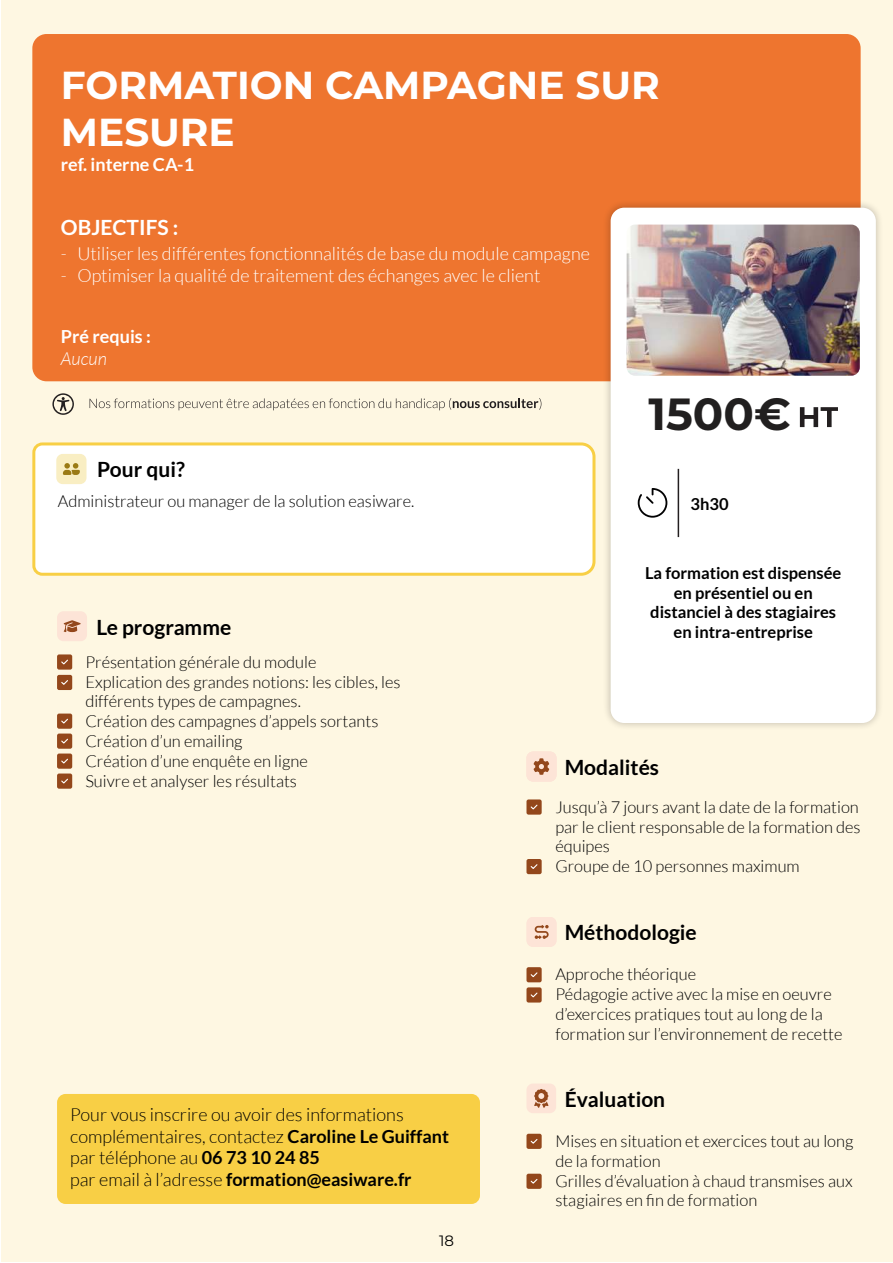
<style>
.page{position:relative;width:893px;height:1263px;background:#fff}
.page>*{position:absolute;margin:0;border:0;box-sizing:border-box;transform-origin:0 0}
.t1{font:700 45px "Montserrat";color:#211f1f}
.t2{font:700 39px/46.8px "Montserrat";color:#fff}
.t3{font:700 21px "Lato";color:#000}
.t4{font:700 21px "Lato";color:#fff}
.t5{font:300 18px/21.6px "Lato";color:#000}
.t6{font:300 18px "Lato";color:#fff}
.t7{font:700 18px "Lato";color:#fff}
.t8{font:italic 300 18px "Lato";color:#fff}
.t9{font:300 16.5px/19.8px "Lato";color:#000}
.t10{font:700 16.5px/19.8px "Lato";color:#000;text-align:center}
.t11{font:15px "Montserrat";color:#000}
.s1{font-weight:700}
</style>
<div class="page">
<div style="left:1px;top:1px;width:891px;height:1261px;background:#fef7e2"></div>
<div style="left:32px;top:34px;width:829px;height:347px;background:#ee752f;border-radius:14px"></div>
<div style="left:602px;top:200px;width:282px;height:531px;background:#000;opacity:.25"></div>
<div style="left:611px;top:208px;width:265px;height:515px;background:#fff;border-radius:14px"></div>
<svg style="left:52px;top:393px;width:22px;height:22px"></svg>
<svg style="left:90px;top:398px;width:451px;height:12px"></svg>
<svg style="left:32px;top:442px;width:564px;height:134px;background:#fefcf4"></svg>
<div style="left:56px;top:454px;width:30px;height:30px;background:#f9eec3;border-radius:6px"></div>
<svg style="left:63px;top:463px;width:17px;height:12px"></svg>
<div style="left:57px;top:611px;width:30px;height:30px;background:#fde4d7;border-radius:6px"></div>
<svg style="left:64px;top:620px;width:17px;height:12px"></svg>
<div style="left:57px;top:654px;width:15px;height:16px;background:#93471b;border-radius:2px"></div>
<svg style="left:61px;top:659px;width:7px;height:6px"></svg>
<div style="left:57px;top:675px;width:15px;height:15px;background:#93471b;border-radius:2px"></div>
<svg style="left:61px;top:680px;width:7px;height:5px"></svg>
<div style="left:57px;top:733px;width:15px;height:16px;background:#93471b;border-radius:2px"></div>
<svg style="left:61px;top:738px;width:7px;height:6px"></svg>
<div style="left:57px;top:773px;width:15px;height:16px;background:#93471b;border-radius:2px"></div>
<svg style="left:61px;top:778px;width:7px;height:6px"></svg>
<div style="left:57px;top:713px;width:15px;height:16px;background:#93471b;border-radius:2px"></div>
<svg style="left:61px;top:718px;width:7px;height:6px"></svg>
<div style="left:57px;top:753px;width:15px;height:16px;background:#93471b;border-radius:2px"></div>
<svg style="left:61px;top:758px;width:7px;height:6px"></svg>
<div style="left:526px;top:799px;width:16px;height:16px;background:#93471b;border-radius:2px"></div>
<svg style="left:530px;top:804px;width:8px;height:6px"></svg>
<div style="left:526px;top:859px;width:16px;height:15px;background:#93471b;border-radius:2px"></div>
<svg style="left:530px;top:864px;width:8px;height:5px"></svg>
<div style="left:527px;top:752px;width:30px;height:29px;background:#fde4d7;border-radius:6px"></div>
<div style="left:526px;top:967px;width:16px;height:15px;background:#93471b;border-radius:2px"></div>
<svg style="left:530px;top:972px;width:8px;height:6px"></svg>
<div style="left:526px;top:987px;width:16px;height:15px;background:#93471b;border-radius:2px"></div>
<svg style="left:530px;top:992px;width:8px;height:6px"></svg>
<div style="left:526px;top:917px;width:30px;height:30px;background:#fdf1de;border-radius:6px"></div>
<div style="left:527px;top:917px;width:30px;height:30px;background:#fde4d7;border-radius:6px"></div>
<svg style="left:534px;top:925px;width:15px;height:14px"></svg>
<div style="left:57px;top:1094px;width:423px;height:110px;background:#f8cf45;border-radius:9px"></div>
<div style="left:526px;top:1134px;width:16px;height:15px;background:#93471b;border-radius:2px"></div>
<svg style="left:530px;top:1139px;width:8px;height:5px"></svg>
<div style="left:526px;top:1174px;width:16px;height:15px;background:#93471b;border-radius:2px"></div>
<svg style="left:530px;top:1179px;width:8px;height:5px"></svg>
<div style="left:526px;top:1083px;width:30px;height:30px;background:#fde4d7;border-radius:6px"></div>
<svg style="left:534px;top:1089px;width:14px;height:19px"></svg>
<img style="left:627px;top:225px;width:233px;height:151px">
<svg style="left:638px;top:488px;width:29px;height:30px"></svg>
<hr style="left:678px;top:469px;width:1px;height:68px;background:#231f20">
<svg style="left:800px;top:407px;width:38px;height:20px"></svg>
<div style="left:526px;top:752px;width:30px;height:29px;background:#fde4d7;border-radius:6px"></div>
<svg style="left:534px;top:758px;width:15px;height:17px"></svg>
<h2 class="t2" style="left:61px;top:60px;width:600px">FORMATION CAMPAGNE SUR<br>MESURE</h2>
<p class="t7" style="left:61px;top:154px;width:135px">ref. interne CA-1</p>
<p class="t4" style="left:61px;top:215px;width:119px">OBJECTIFS :</p>
<p class="t6" style="left:61px;top:244px;width:530px">- Utiliser les différentes fonctionnalités de base du module campagne</p>
<p class="t6" style="left:61px;top:265px;width:481px">- Optimiser la qualité de traitement des échanges avec le client</p>
<p class="t7" style="left:61px;top:326px;width:92px">Pré requis :</p>
<p class="t8" style="left:61px;top:349px;width:47px">Aucun</p>
<p class="t3" style="left:97px;top:458px;width:89px">Pour qui?</p>
<p class="t9" style="left:58px;top:491px;width:358px">Administrateur ou manager de la solution easiware.</p>
<p class="t3" style="left:96px;top:615px;width:136px">Le programme</p>
<p class="t9" style="left:85px;top:652px;width:317px">Présentation générale du module<br>Explication des grandes notions: les cibles, les différents types de campagnes.<br>Création des campagnes d’appels sortants Création d’un emailing<br>Création d’une enquête en ligne<br>Suivre et analyser les résultats</p>
<p class="t5" style="left:70px;top:1104px;width:380px">Pour vous inscrire ou avoir des informations complémentaires, contactez <span class="s1">Caroline Le Guiffant </span>par téléphone au <span class="s1">06 73 10 24 85<br></span>par email à l’adresse <span class="s1">formation@easiware.fr</span></p>
<p class="t11" style="left:439px;top:1230px;width:16px">18</p>
<h1 class="t1" style="left:648px;top:381px;width:144px">1500€</h1>
<p class="t10" style="left:691px;top:493px;width:40px">3h30</p>
<p class="t10" style="left:645px;top:563px;width:198px">La formation est dispensée en présentiel ou en distanciel à des stagiaires en intra-entreprise</p>
<p class="t3" style="left:565px;top:755px;width:96px">Modalités</p>
<p class="t9" style="left:555px;top:797px;width:307px">Jusqu’à 7 jours avant la date de la formation par le client responsable de la formation des équipes<br>Groupe de 10 personnes maximum</p>
<p class="t3" style="left:565px;top:921px;width:134px">Méthodologie</p>
<p class="t9" style="left:555px;top:965px;width:289px">Approche théorique<br>Pédagogie active avec la mise en oeuvre d’exercices pratiques tout au long de la formation sur l’environnement de recette</p>
<p class="t3" style="left:565px;top:1087px;width:102px">Évaluation</p>
<p class="t9" style="left:555px;top:1131px;width:300px">Mises en situation et exercices tout au long de la formation<br>Grilles d’évaluation à chaud transmises aux stagiaires en fin de formation</p>
</div>
